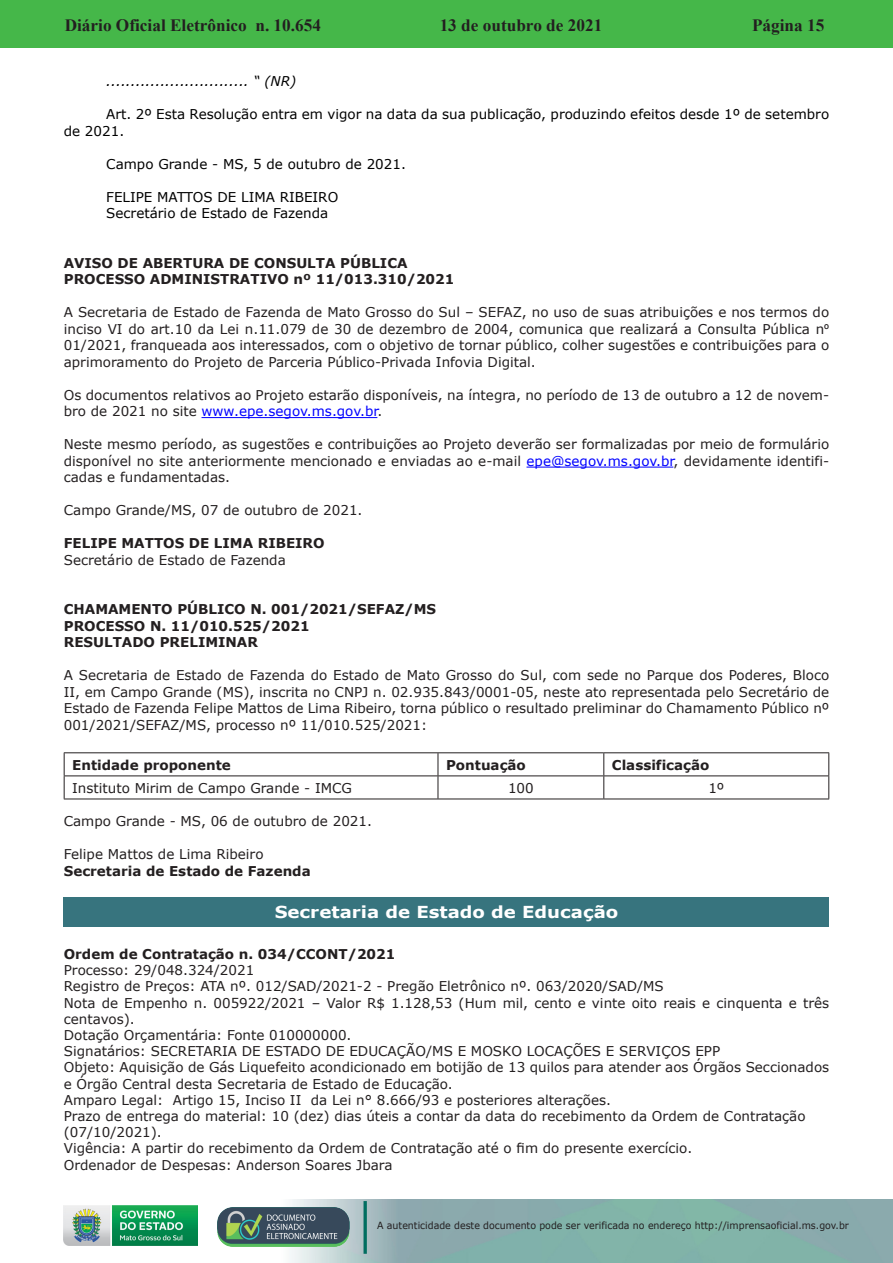
<style>
.page{position:relative;width:893px;height:1263px;background:#fff}
.page>*{position:absolute;margin:0;border:0;box-sizing:border-box;transform-origin:0 0}
.t1{font:700 17.25px "Times New Roman";color:#231f20}
.t2{font:700 16.5px "Verdana";color:#fff;scale:1.1 1}
.t3{font:13.5px/16.2px "Verdana";color:#231f20;text-align:justify}
.t4{font:700 13.5px/16.5px "Verdana";color:#231f20}
.t5{font:13.5px/16.5px "Verdana";color:#000}
.t6{font:italic 13.5px "Verdana";color:#000}
.t7{font:9.9px "Verdana";color:#231f20;scale:.95 1}
.s1{font-family:"Arial"}
.s2{color:#00f}
</style>
<div class="page">
<div style="left:0;top:0;width:893px;height:48px;background:#45b749"></div>
<img style="left:63px;top:1199px;width:830px;height:64px">
<img style="left:364px;top:1202px;width:2px;height:51px">
<img style="left:218px;top:1207px;width:132px;height:39px">
<img style="left:64px;top:1205px;width:134px;height:41px">
<hr style="left:201px;top:417px;width:176px;height:1px;background:#00f">
<hr style="left:526px;top:467px;width:147px;height:1px;background:#00f">
<hr style="left:64px;top:752px;width:374px;height:1px;background:#231f20">
<hr style="left:438px;top:752px;width:166px;height:1px;background:#231f20">
<hr style="left:604px;top:752px;width:225px;height:1px;background:#231f20">
<hr style="left:64px;top:775px;width:374px;height:1px;background:#231f20">
<svg style="left:64px;top:753px;width:1px;height:46px"></svg>
<hr style="left:438px;top:775px;width:166px;height:1px;background:#231f20">
<svg style="left:438px;top:753px;width:1px;height:46px"></svg>
<hr style="left:604px;top:775px;width:225px;height:1px;background:#231f20">
<svg style="left:603px;top:753px;width:1px;height:46px"></svg>
<svg style="left:828px;top:753px;width:1px;height:46px"></svg>
<hr style="left:64px;top:799px;width:374px;height:1px;background:#231f20">
<hr style="left:438px;top:799px;width:166px;height:1px;background:#231f20">
<hr style="left:604px;top:799px;width:225px;height:1px;background:#231f20">
<div style="left:64px;top:897px;width:765px;height:30px;background:#37747e"></div>
<p class="t1" style="left:65px;top:13px;width:258px">Diário Oficial Eletrônico n. 10.654</p>
<p class="t1" style="left:440px;top:13px;width:164px">13 de outubro de 2021</p>
<p class="t1" style="left:752px;top:13px;width:74px">Página 15</p>
<p class="t6" style="left:106px;top:72px;width:191px">............................. “ (NR)</p>
<p class="t5" style="left:64px;top:106px;width:767px;text-indent:43px">Art. 2º Esta Resolução entra em vigor na data da sua publicação, produzindo efeitos desde 1º de setembro de 2021.</p>
<p class="t5" style="left:106px;top:156px;width:301px">Campo Grande - MS, 5 de outubro de 2021.</p>
<p class="t5" style="left:106px;top:189px;width:233px">FELIPE MATTOS DE LIMA RIBEIRO<br>Secretário de Estado de Fazenda</p>
<p class="t4" style="left:64px;top:254px;width:392px">AVISO DE ABERTURA DE CONSULTA PÚBLICA<br>PROCESSO ADMINISTRATIVO nº 11/013.310/2021</p>
<p class="t3" style="left:64px;top:304px;width:767px">A Secretaria de Estado de Fazenda de Mato Grosso do Sul – SEFAZ, no uso de suas atribuições e nos termos do inciso VI do art.10 da Lei n.11.079 de 30 de dezembro de 2004, comunica que realizará a Consulta Pública n<span class="s1">º </span>01/2021, franqueada aos interessados, com o objetivo de tornar público, colher sugestões e contribuições para o aprimoramento do Projeto de Parceria Público-Privada Infovia Digital.</p>
<p class="t3" style="left:64px;top:387px;width:767px">Os documentos relativos ao Projeto estarão disponíveis, na íntegra, no período de 13 de outubro a 12 de novem&shy;bro de 2021 no site <span class="s2">www.epe.segov.ms.gov.br</span>.</p>
<p class="t3" style="left:64px;top:436px;width:767px">Neste mesmo período, as sugestões e contribuições ao Projeto deverão ser formalizadas por meio de formulário disponível no site anteriormente mencionado e enviadas ao e-mail <span class="s2">epe@segov.ms.gov.br</span>, devidamente identifi&shy;cadas e fundamentadas.</p>
<p class="t3" style="left:64px;top:502px;width:300px">Campo Grande/MS, 07 de outubro de 2021.</p>
<p class="t4" style="left:64px;top:535px;width:262px">FELIPE MATTOS DE LIMA RIBEIRO</p>
<p class="t3" style="left:64px;top:552px;width:224px">Secretário de Estado de Fazenda</p>
<p class="t4" style="left:64px;top:601px;width:374px">CHAMAMENTO PÚBLICO N. 001/2021/SEFAZ/MS<br>PROCESSO N. 11/010.525/2021<br>RESULTADO PRELIMINAR</p>
<p class="t3" style="left:64px;top:667px;width:767px">A Secretaria de Estado de Fazenda do Estado de Mato Grosso do Sul, com sede no Parque dos Poderes, Bloco II, em Campo Grande (MS), inscrita no CNPJ n. 02.935.843/0001-05, neste ato representada pelo Secretário de Estado de Fazenda Felipe Mattos de Lima Ribeiro, torna público o resultado preliminar do Chamamento Público nº 001/2021/SEFAZ/MS, processo nº 11/010.525/2021:</p>
<p class="t4" style="left:72px;top:756px;width:160px">Entidade proponente</p>
<p class="t4" style="left:446px;top:756px;width:81px">Pontuação</p>
<p class="t4" style="left:612px;top:756px;width:99px">Classificação</p>
<p class="t3" style="left:72px;top:779px;width:281px">Instituto Mirim de Campo Grande - IMCG</p>
<p class="t3" style="left:508px;top:779px;width:27px">100</p>
<p class="t3" style="left:708px;top:779px;width:17px">1º</p>
<p class="t3" style="left:64px;top:813px;width:310px">Campo Grande - MS, 06 de outubro de 2021.</p>
<p class="t3" style="left:64px;top:846px;width:201px">Felipe Mattos de Lima Ribeiro</p>
<p class="t4" style="left:64px;top:862px;width:248px">Secretaria de Estado de Fazenda</p>
<p class="t2" style="left:275px;top:900px;width:314px">Secretaria de Estado de Educação</p>
<p class="t4" style="left:64px;top:945px;width:333px">Ordem de Contratação n. 034/CCONT/2021</p>
<p class="t3" style="left:64px;top:962px;width:767px;text-align:left">Processo: 29/048.324/2021<br>Registro de Preços: ATA nº. 012/SAD/2021-2 - Pregão Eletrônico nº. 063/2020/SAD/MS<br>Nota de Empenho n. 005922/2021 – Valor R$ 1.128,53 (Hum mil, cento e vinte oito reais e cinquenta e três centavos).<br>Dotação Orçamentária: Fonte 010000000.<br>Signatários: SECRETARIA DE ESTADO DE EDUCAÇÃO/MS E MOSKO LOCAÇÕES E SERVIÇOS EPP<br>Objeto: Aquisição de Gás Liquefeito acondicionado em botijão de 13 quilos para atender aos Órgãos Seccionados e Órgão Central desta Secretaria de Estado de Educação.<br>Amparo Legal: Artigo 15, Inciso II da Lei n° 8.666/93 e posteriores alterações.<br>Prazo de entrega do material: 10 (dez) dias úteis a contar da data do recebimento da Ordem de Contratação (07/10/2021).<br>Vigência: A partir do recebimento da Ordem de Contratação até o fim do presente exercício.<br>Ordenador de Despesas: Anderson Soares Jbara</p>
<p class="t7" style="left:377px;top:1219px;width:498px">A autenticidade deste documento pode ser verificada no endereço http://imprensaoficial.ms.gov.br</p>
</div>
